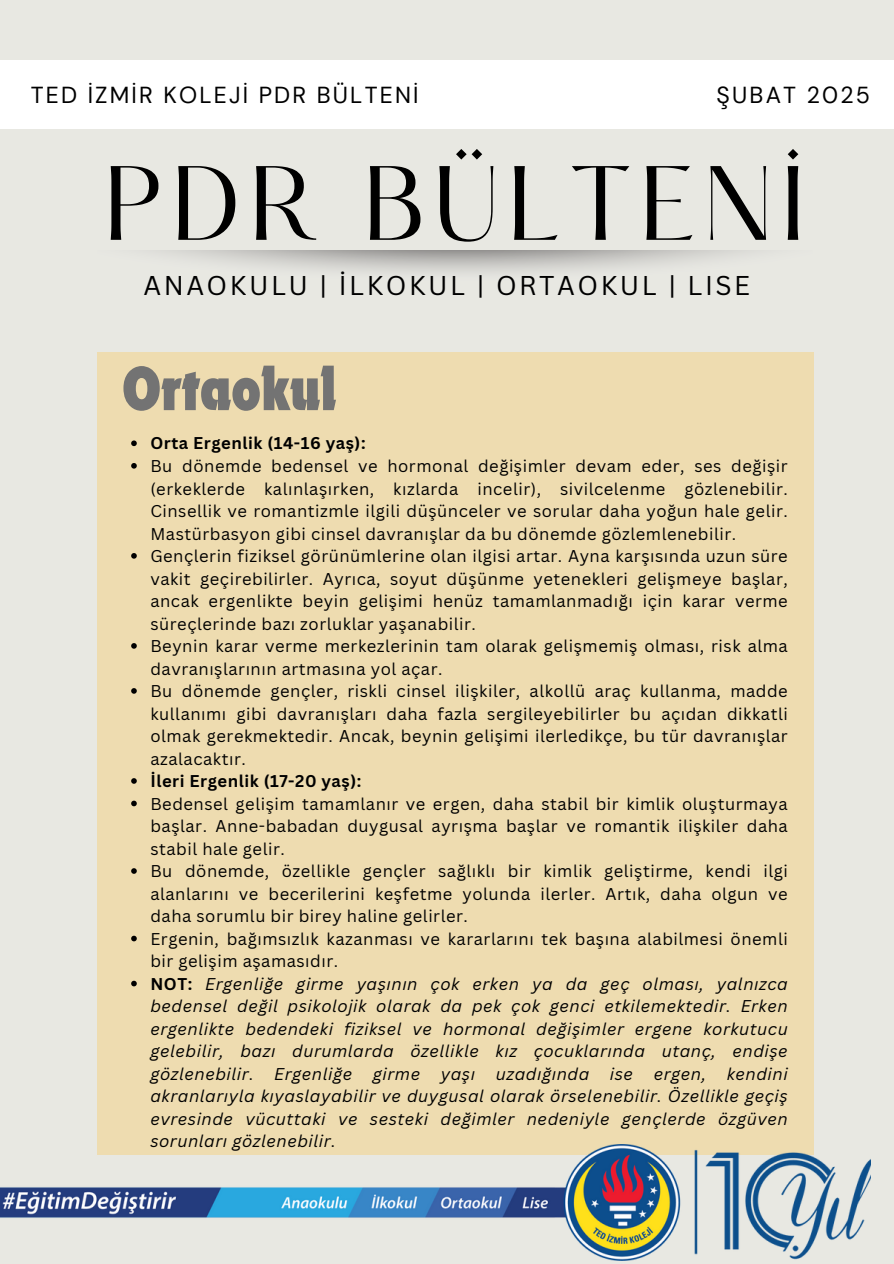
<style>
.page{position:relative;width:894px;height:1264px;background:#fff}
.page>*{position:absolute;margin:0;border:0;box-sizing:border-box;transform-origin:0 0}
.t1{font:92.1px "Hatton";letter-spacing:.095em;color:#000}
.t2{font:700 condensed 65.1px "Dynamo Com";color:#737373}
.t3{font:26.4px "Canva Sans";letter-spacing:.095em;color:#000}
.t4{font:23.1px "DM Sans";letter-spacing:.095em;color:#000}
.t5{font:16.65px/22.5px "Canva Sans";letter-spacing:.03em;color:#000;text-align:justify}
.t6{font:italic 16.65px/22.5px "Canva Sans";letter-spacing:.03em;color:#000;text-align:justify}
.t7{font:700 16.65px "Canva Sans";letter-spacing:.03em;color:#000}
.s1{font-weight:700;font-style:normal}
</style>
<div class="page">
<div style="left:0;top:0;width:893px;height:1263px;background:#e8e8e2"></div>
<div style="left:0;top:60px;width:893px;height:69px;background:#fff"></div>
<div style="left:97px;top:352px;width:716px;height:803px;background:#eedcb0"></div>
<img style="left:0;top:1144px;width:870px;height:116px">
<svg style="left:131px;top:440px;width:6px;height:6px"></svg>
<svg style="left:131px;top:463px;width:6px;height:5px"></svg>
<svg style="left:131px;top:553px;width:6px;height:5px"></svg>
<svg style="left:131px;top:643px;width:6px;height:5px"></svg>
<svg style="left:131px;top:688px;width:6px;height:5px"></svg>
<svg style="left:131px;top:778px;width:6px;height:5px"></svg>
<svg style="left:131px;top:800px;width:6px;height:6px"></svg>
<svg style="left:131px;top:868px;width:6px;height:5px"></svg>
<svg style="left:131px;top:935px;width:6px;height:6px"></svg>
<svg style="left:131px;top:980px;width:6px;height:6px"></svg>
<p class="t4" style="left:31px;top:80px;width:389px">TED İZMİR KOLEJİ PDR BÜLTENİ</p>
<p class="t4" style="left:716px;top:80px;width:155px">ŞUBAT 2025</p>
<p class="t1" style="left:104px;top:161px;width:701px">PDR BÜLTENİ</p>
<p class="t3" style="left:143px;top:267px;width:608px">ANAOKULU | İLKOKUL | ORTAOKUL | LISE</p>
<p class="t2" style="left:122px;top:350px;width:216px">Ortaokul</p>
<h4 class="t7" style="left:150px;top:431px;width:217px">Orta Ergenlik (14-16 yaş):</h4>
<h4 class="t5" style="left:150px;top:454px;width:638px">Bu dönemde bedensel ve hormonal değişimler devam eder, ses değişir (erkeklerde kalınlaşırken, kızlarda incelir), sivilcelenme gözlenebilir.<br>Cinsellik ve romantizmle ilgili düşünceler ve sorular daha yoğun hale gelir.<br>Mastürbasyon gibi cinsel davranışlar da bu dönemde gözlemlenebilir.</h4>
<h1 class="t5" style="left:150px;top:544px;width:638px">Gençlerin fiziksel görünümlerine olan ilgisi artar. Ayna karşısında uzun süre vakit geçirebilirler. Ayrıca, soyut düşünme yetenekleri gelişmeye başlar, ancak ergenlikte beyin gelişimi henüz tamamlanmadığı için karar verme süreçlerinde bazı zorluklar yaşanabilir.</h1>
<p class="t5" style="left:150px;top:634px;width:638px">Beynin karar verme merkezlerinin tam olarak gelişmemiş olması, risk alma davranışlarının artmasına yol açar.</p>
<h3 class="t5" style="left:150px;top:679px;width:638px">Bu dönemde gençler, riskli cinsel ilişkiler, alkollü araç kullanma, madde kullanımı gibi davranışları daha fazla sergileyebilirler bu açıdan dikkatli olmak gerekmektedir. Ancak, beynin gelişimi ilerledikçe, bu tür davranışlar azalacaktır.</h3>
<h2 class="t7" style="left:150px;top:769px;width:212px">İleri Ergenlik (17-20 yaş):</h2>
<p class="t5" style="left:150px;top:792px;width:638px">Bedensel gelişim tamamlanır ve ergen, daha stabil bir kimlik oluşturmaya başlar. Anne-babadan duygusal ayrışma başlar ve romantik ilişkiler daha stabil hale gelir.</p>
<p class="t5" style="left:150px;top:859px;width:638px">Bu dönemde, özellikle gençler sağlıklı bir kimlik geliştirme, kendi ilgi alanlarını ve becerilerini keşfetme yolunda ilerler. Artık, daha olgun ve daha sorumlu bir birey haline gelirler.</p>
<p class="t5" style="left:150px;top:927px;width:638px">Ergenin, bağımsızlık kazanması ve kararlarını tek başına alabilmesi önemli bir gelişim aşamasıdır.</p>
<p class="t6" style="left:150px;top:972px;width:638px"><span class="s1">NOT:</span> Ergenliğe girme yaşının çok erken ya da geç olması, yalnızca bedensel değil psikolojik olarak da pek çok genci etkilemektedir. Erken ergenlikte bedendeki fiziksel ve hormonal değişimler ergene korkutucu gelebilir, bazı durumlarda özellikle kız çocuklarında utanç, endişe gözlenebilir. Ergenliğe girme yaşı uzadığında ise ergen, kendini akranlarıyla kıyaslayabilir ve duygusal olarak örselenebilir. Özellikle geçiş evresinde vücuttaki ve sesteki değimler nedeniyle gençlerde özgüven sorunları gözlenebilir.</p>
</div>
